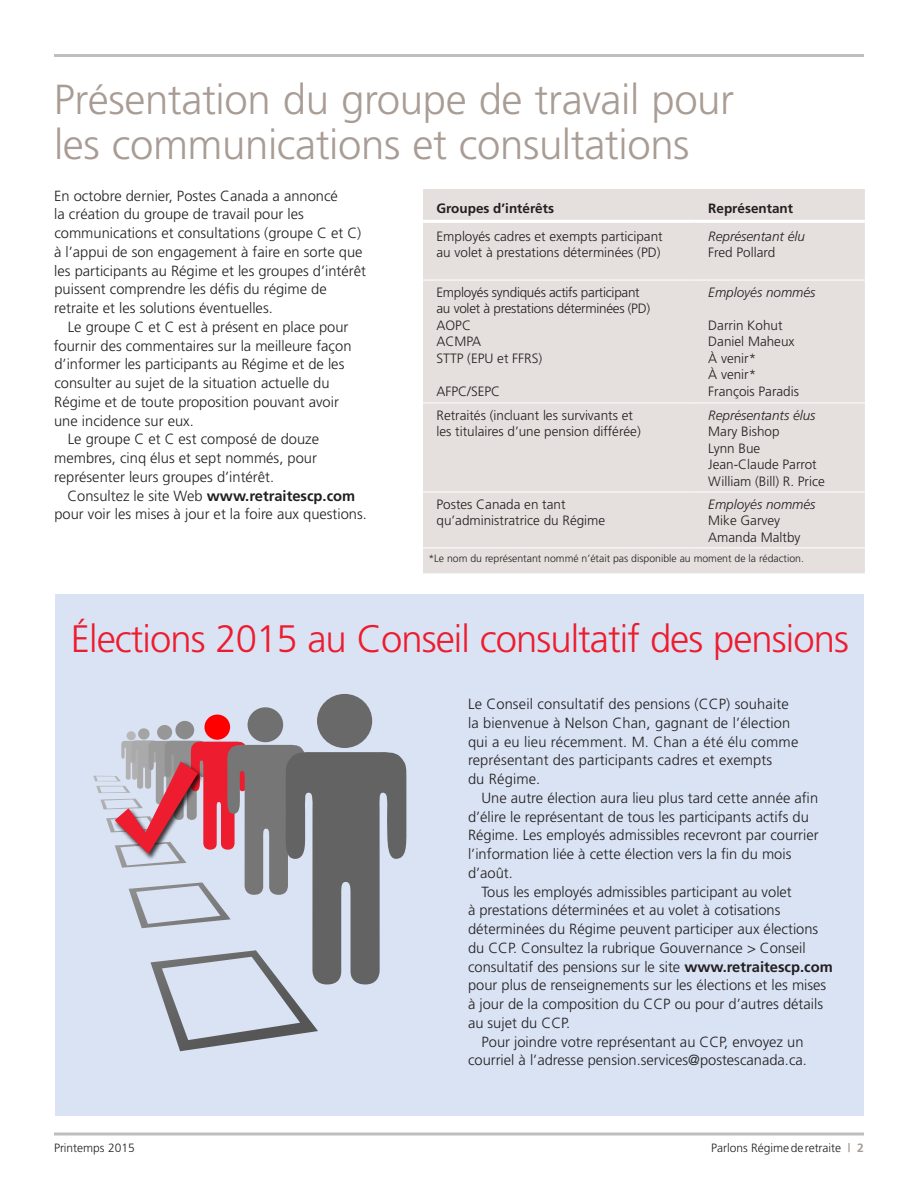
<style>
.page{position:relative;width:918px;height:1188px;background:#fff}
.page>*{position:absolute;margin:0;border:0;box-sizing:border-box;transform-origin:0 0}
.t1{font:300 42px/45px "Frutiger";letter-spacing:-.01em;color:#a89c94}
.t2{font:300 38.25px "Frutiger";letter-spacing:-.025em;color:#ed1c2e}
.t3{font:300 14.7px/18.8px "Frutiger";color:#231f20}
.t4{font:700 14.7px "Frutiger";color:#231f20}
.t5{font:300 13.5px/16.5px "Frutiger";color:#231f20}
.t6{font:300 13.5px/16.5px "Frutiger";letter-spacing:-.02em;color:#231f20}
.t7{font:italic 300 13.5px "Frutiger";color:#231f20}
.t8{font:700 13.5px "Frutiger";color:#231f20}
.t9{font:300 12px "Frutiger";color:#231f20}
.t10{font:300 10.5px "Frutiger";color:#231f20}
.s1{font-weight:300}
.s2{font-weight:700}
.s3{font-weight:700;color:#a89c94}
</style>
<div class="page">
<hr style="left:54px;top:54px;width:810px;height:3px;background:#bcbec0">
<div style="left:423px;top:189px;width:442px;height:384px;background:#e5e0dd"></div>
<hr style="left:423px;top:403px;width:272px;height:1px;background:#fff">
<hr style="left:695px;top:403px;width:170px;height:1px;background:#fff">
<hr style="left:423px;top:280px;width:272px;height:1px;background:#fff">
<hr style="left:695px;top:280px;width:170px;height:1px;background:#fff">
<hr style="left:423px;top:220px;width:272px;height:3px;background:#fff">
<hr style="left:695px;top:220px;width:170px;height:3px;background:#fff">
<hr style="left:423px;top:492px;width:272px;height:1px;background:#fff">
<hr style="left:695px;top:492px;width:170px;height:1px;background:#fff">
<hr style="left:423px;top:547px;width:272px;height:1px;background:#fff">
<hr style="left:695px;top:547px;width:170px;height:1px;background:#fff">
<div style="left:56px;top:594px;width:808px;height:522px;background:#d9e3f4"></div>
<div style="left:127px;top:731px;width:9px;height:9px;background:#b7b7b7;border-radius:50%"></div>
<div style="left:138px;top:728px;width:12px;height:12px;background:#a4a4a4;border-radius:50%"></div>
<div style="left:157px;top:725px;width:15px;height:15px;background:#979797;border-radius:50%"></div>
<div style="left:175px;top:721px;width:19px;height:18px;background:#8a8a8a;border-radius:50%"></div>
<div style="left:204px;top:715px;width:26px;height:25px;background:#f00;border-radius:50%"></div>
<div style="left:248px;top:707px;width:35px;height:35px;background:#707070;border-radius:50%"></div>
<div style="left:317px;top:694px;width:55px;height:54px;background:#696969;border-radius:50%"></div>
<svg style="left:93px;top:776px;width:225px;height:275px"></svg>
<img style="left:112px;top:776px;width:3px;height:86px">
<svg style="left:115px;top:740px;width:292px;height:244px"></svg>
<svg style="left:54px;top:1132px;width:810px;height:4px;background:#cccecf"></svg>
<h1 class="t1" style="left:54px;top:77px;width:682px">Présentation du groupe de travail pour les communications et consultations</h1>
<p class="t3" style="left:54px;top:186px;width:313px">En octobre dernier, Postes Canada a annoncé<br>la création du groupe de travail pour les communications et consultations (groupe C et C) à l’appui de son engagement à faire en sorte que les participants au Régime et les groupes d’intérêt puissent comprendre les défis du régime de retraite et les solutions éventuelles.</p>
<p class="t3" style="left:68px;top:317px;width:282px">Le groupe C et C est à présent en place pour</p>
<p class="t3" style="left:54px;top:336px;width:299px">fournir des commentaires sur la meilleure façon</p>
<p class="t3" style="left:54px;top:355px;width:291px">d’informer les participants au Régime et de les</p>
<p class="t3" style="left:54px;top:374px;width:277px">consulter au sujet de la situation actuelle du</p>
<p class="t3" style="left:54px;top:392px;width:286px">Régime et de toute proposition pouvant avoir</p>
<p class="t3" style="left:54px;top:411px;width:141px">une incidence sur eux.</p>
<p class="t3" style="left:68px;top:430px;width:253px">Le groupe C et C est composé de douze</p>
<p class="t3" style="left:54px;top:449px;width:264px">membres, cinq élus et sept nommés, pour</p>
<p class="t3" style="left:54px;top:467px;width:222px">représenter leurs groupes d’intérêt.</p>
<p class="t4" style="left:67px;top:487px;width:289px"><span class="s1">Consultez le site Web</span> www.retraitescp.com</p>
<p class="t3" style="left:54px;top:505px;width:314px">pour voir les mises à jour et la foire aux questions.</p>
<p class="t8" style="left:436px;top:200px;width:119px">Groupes d’intérêts</p>
<p class="t8" style="left:708px;top:200px;width:86px">Représentant</p>
<p class="t5" style="left:436px;top:228px;width:228px">Employés cadres et exempts participant au volet à prestations déterminées (PD)</p>
<p class="t7" style="left:708px;top:229px;width:98px">Représentant élu</p>
<p class="t5" style="left:708px;top:244px;width:69px">Fred Pollard</p>
<p class="t6" style="left:436px;top:284px;width:215px">Employés syndiqués actifs participant au volet à prestations déterminées (PD)<br>AOPC<br>ACMPA<br>STTP (EPU et FFRS)</p>
<p class="t5" style="left:436px;top:383px;width:65px">AFPC/SEPC</p>
<p class="t7" style="left:708px;top:284px;width:109px">Employés nommés</p>
<p class="t5" style="left:708px;top:317px;width:92px">Darrin Kohut<br>Daniel Maheux<br>À venir*<br>À venir*<br>François Paradis</p>
<p class="t5" style="left:436px;top:407px;width:206px">Retraités (incluant les survivants et les titulaires d’une pension différée)</p>
<p class="t7" style="left:708px;top:407px;width:109px">Représentants élus</p>
<p class="t5" style="left:708px;top:423px;width:118px">Mary Bishop<br>Lynn Bue<br>Jean-Claude Parrot<br>William (Bill) R. Price</p>
<p class="t5" style="left:436px;top:496px;width:170px">Postes Canada en tant qu’administratrice du Régime</p>
<p class="t7" style="left:708px;top:496px;width:109px">Employés nommés</p>
<p class="t5" style="left:708px;top:512px;width:94px">Mike Garvey<br>Amanda Maltby</p>
<p class="t10" style="left:428px;top:553px;width:377px">*Le nom du représentant nommé n’était pas disponible au moment de la rédaction.</p>
<h2 class="t2" style="left:71px;top:617px;width:779px">Élections 2015 au Conseil consultatif des pensions</h2>
<p class="t3" style="left:468px;top:695px;width:332px">Le Conseil consultatif des pensions (CCP) souhaite la bienvenue à Nelson Chan, gagnant de l’élection qui a eu lieu récemment. M. Chan a été élu comme représentant des participants cadres et exempts<br>du Régime.</p>
<p class="t3" style="left:481px;top:788px;width:338px">Une autre élection aura lieu plus tard cette année afin</p>
<p class="t3" style="left:468px;top:807px;width:342px">d’élire le représentant de tous les participants actifs du</p>
<p class="t3" style="left:468px;top:826px;width:352px">Régime. Les employés admissibles recevront par courrier</p>
<p class="t3" style="left:468px;top:845px;width:325px">l’information liée à cette élection vers la fin du mois</p>
<p class="t3" style="left:468px;top:863px;width:46px">d’août.</p>
<p class="t3" style="left:481px;top:882px;width:312px">Tous les employés admissibles participant au volet</p>
<p class="t3" style="left:468px;top:901px;width:314px">à prestations déterminées et au volet à cotisations</p>
<p class="t3" style="left:468px;top:920px;width:352px">déterminées du Régime peuvent participer aux élections</p>
<p class="t3" style="left:468px;top:938px;width:339px">du CCP. Consultez la rubrique Gouvernance &gt; Conseil</p>
<p class="t3" style="left:468px;top:957px;width:366px">consultatif des pensions sur le site <span class="s2">www.retraitescp.com</span></p>
<p class="t3" style="left:468px;top:976px;width:360px">pour plus de renseignements sur les élections et les mises</p>
<p class="t3" style="left:468px;top:995px;width:357px">à jour de la composition du CCP ou pour d’autres détails</p>
<p class="t3" style="left:468px;top:1013px;width:104px">au sujet du CCP.</p>
<p class="t3" style="left:481px;top:1032px;width:324px">Pour joindre votre représentant au CCP, envoyez un</p>
<p class="t3" style="left:468px;top:1051px;width:341px">courriel à l’adresse pension.services@postescanada.ca.</p>
<p class="t9" style="left:54px;top:1141px;width:82px">Printemps 2015</p>
<p class="t9" style="left:711px;top:1141px;width:154px">Parlons Régimederetraite <span class="s3">| 2</span></p>
</div>
